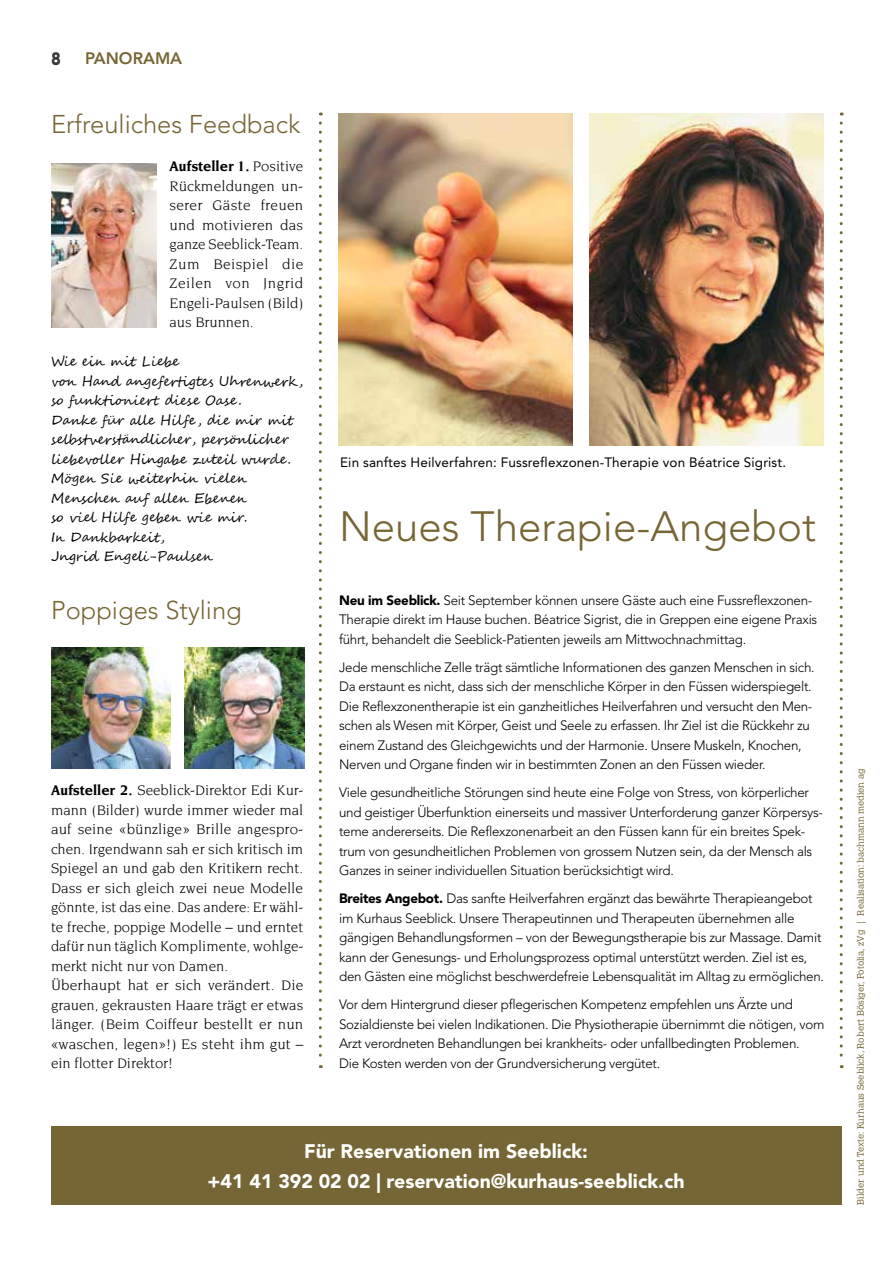
<style>
.page{position:relative;width:893px;height:1263px;background:#fff}
.page>*{position:absolute;margin:0;border:0;box-sizing:border-box;transform-origin:0 0}
.t1{font:300 42px "Avenir LT Std";color:#766635}
.t2{font:300 25.5px "Avenir LT Std";color:#766635}
.t3{font:900 19.5px/30px "Avenir LT Std";color:#fff;text-align:center}
.t4{font:800 16.5px "Avenir LT Std";color:#766635}
.t5{font:800 16.5px "Avenir LT Std";color:#3c3c3b}
.t6{font:15px/19.5px "Novarese Std";color:#000;text-align:justify}
.t7{font:300 13.5px/19.5px "Avenir LT Std";letter-spacing:-.02em;color:#000}
.t8{font:13.5px/19.5px "Segoe Script";color:#000}
.t9{font:13.5px "Avenir LT Std";letter-spacing:.01em;color:#000}
.t10{font:300 9.3px "Calvert MT Std";color:#766635}
.s1{font-weight:700}
.s2{font-weight:900}
</style>
<div class="page">
<svg style="left:319px;top:123px;width:3px;height:945px"></svg>
<svg style="left:840px;top:123px;width:3px;height:945px"></svg>
<div style="left:51px;top:1126px;width:790px;height:79px;background:#766635"></div>
<img style="left:339px;top:113px;width:234px;height:332px">
<img style="left:590px;top:113px;width:233px;height:332px">
<img style="left:51px;top:163px;width:106px;height:164px">
<img style="left:51px;top:647px;width:120px;height:121px">
<img style="left:185px;top:647px;width:120px;height:121px">
<p class="t5" style="left:51px;top:49px;width:11px">8</p>
<p class="t4" style="left:85px;top:48px;width:99px">PANORAMA</p>
<h2 class="t2" style="left:51px;top:109px;width:251px">Erfreuliches Feedback</h2>
<p class="t6" style="left:169px;top:156px;width:135px"><span class="s1">Aufsteller 1.</span> Positive Rückmeldungen un&shy;serer Gäste freuen und motivieren das ganze Seeblick-Team.<br>Zum Beispiel die Zeilen von Jngrid Engeli-Paulsen (Bild) aus Brunnen.</p>
<p class="t8" style="left:51px;top:352px;width:253px">Wie ein mit Liebe<br>von Hand angefertigtes Uhrenwerk, so funktioniert diese Oase.<br>Danke für alle Hilfe , die mir mit selbstverständlicher, persönlicher liebevoller Hingabe zuteil wurde.<br>Mögen Sie weiterhin vielen<br>Menschen auf allen Ebenen<br>so viel Hilfe geben wie mir.<br>In Dankbarkeit,<br>Jngrid Engeli-Paulsen</p>
<h2 class="t2" style="left:51px;top:595px;width:192px">Poppiges Styling</h2>
<p class="t6" style="left:51px;top:780px;width:254px;text-align:left"><span class="s1">Aufsteller 2.</span> Seeblick-Direktor Edi Kur&shy;mann (Bilder) wurde immer wieder mal auf seine «bünzlige» Brille angespro&shy;chen. Irgendwann sah er sich kritisch im Spiegel an und gab den Kritikern recht.<br>Dass er sich gleich zwei neue Modelle gönnte, ist das eine. Das andere: Er wähl&shy;te freche, poppige Modelle – und erntet dafür nun täglich Komplimente, wohlge&shy;merkt nicht nur von Damen.<br>Überhaupt hat er sich verändert. Die grauen, gekrausten Haare trägt er etwas länger. (Beim Coiffeur bestellt er nun «waschen, legen»!) Es steht ihm gut – ein flotter Direktor!</p>
<p class="t9" style="left:340px;top:454px;width:447px">Ein sanftes Heilverfahren: Fussreflexzonen-Therapie von Béatrice Sigrist.</p>
<h1 class="t1" style="left:339px;top:502px;width:478px">Neues Therapie--Angebot</h1>
<p class="t7" style="left:339px;top:590px;width:480px"><span class="s2">Neu im Seeblick.</span> Seit September können unsere Gäste auch eine Fussreflexzonen-<br>Therapie direkt im Hause buchen. Béatrice Sigrist, die in Greppen eine eigene Praxis führt, behandelt die Seeblick-Patienten jeweils am M ittwochnachmittag.</p>
<p class="t7" style="left:339px;top:657px;width:477px">Jede menschliche Zelle trägt sämtliche I nformationen des ganzen Menschen in sich.<br>Da erstaunt es nicht, dass sich der menschliche Körper in den Füssen widerspiegelt.<br>Die Reflexzonentherapie ist ein ganzheitliches Heilverfahren und versucht den Men&shy;schen als Wesen mit Körper, Geist und Seele zu erfassen. I hr Ziel ist die Rückkehr zu einem Zustand des Gleichgewichts und der Harmonie. Unsere M uskeln, Knochen, Nerven und Organe finden wir in bestimmten Zonen an den Füssen wieder.</p>
<p class="t7" style="left:339px;top:783px;width:485px">Viele gesundheitliche Störungen sind heute eine Folge von Stress, von körperlicher und geistiger Ü berfunktion einerseits und massiver Unterforderung ganzer Körpersys&shy;teme andererseits. Die Reflexzonenarbeit an den Füssen kann für ein breites Spek&shy;trum von gesundheitlichen Problemen von grossem Nutzen sein, da der Mensch als Ganzes in seiner individuellen Situation berücksichtigt wird.</p>
<p class="t7" style="left:339px;top:889px;width:486px"><span class="s2">Breites Angebot.</span> Das sanfte Heilverfahren ergänzt das bewährte Therapieangebot im Kurhaus Seeblick. Unsere Therapeutinnen und Therapeuten übernehmen alle gängigen Behandlungsformen – von der Bewegungstherapie bis zur Massage. Damit kann der Genesungs- und Erholungsprozess optimal unterstützt werden. Ziel ist es, den Gästen eine möglichst beschwerdefreie Lebensqualität im Alltag zu ermöglichen.</p>
<p class="t7" style="left:339px;top:995px;width:487px">Vor dem Hintergrund dieser pflegerischen Kompetenz empfehlen uns Ärzte und Sozialdienste bei vielen I ndikationen. Die Physiotherapie übernimmt die nötigen, vom Arzt verordneten Behandlungen bei krankheits- oder unfallbedingten Problemen.<br>Die Kosten werden von der Grundversicherung vergütet.</p>
<h3 class="t3" style="left:208px;top:1136px;width:478px">Für Reservationen im Seeblick:<br>+41 41 392 02 02 | reservation@kurhaus-seeblick.ch</h3>
<p class="t10" style="left:855px;top:1205px;width:437px;rotate:-90deg">Bilder und Texte: Kurhaus Seeblick, Robert Bösiger, Fotolia, zVg | Realisation: bachmann medien ag</p>
</div>
